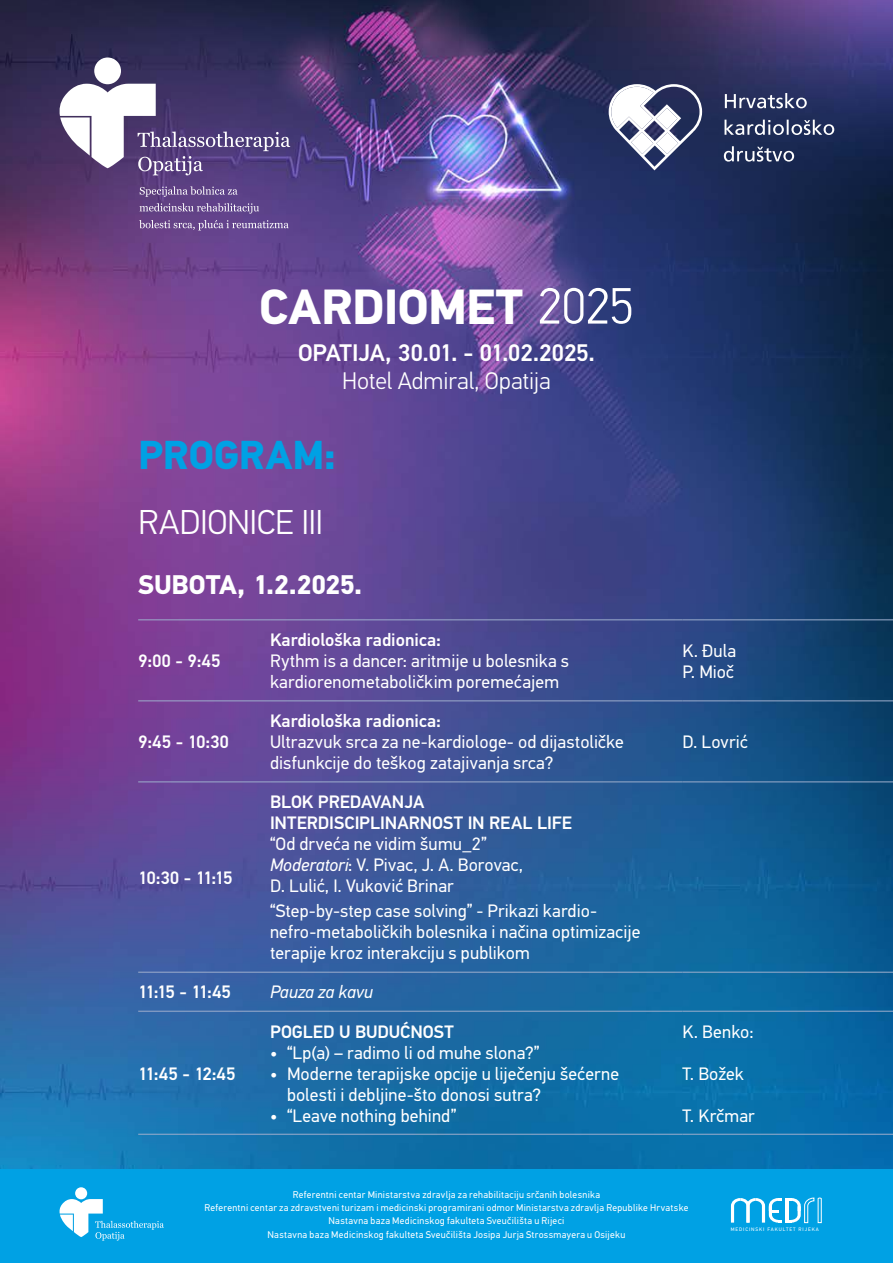
<style>
.page{position:relative;width:893px;height:1263px;background:#fff}
.page>*{position:absolute;margin:0;border:0;box-sizing:border-box;transform-origin:0 0}
.t1{font:700 49.5px "PF Din Text Pro";letter-spacing:-.015em;color:#fff}
.t2{font:700 40.5px "PF Din Text Pro";letter-spacing:-.005em;color:#00a1e4}
.t3{font:300 34.5px "PF Din Text Pro";letter-spacing:-.015em;color:#fff}
.t4{font:700 27px "PF Din Text Pro";letter-spacing:-.01em;color:#fff}
.t5{font:500 24px "PF Din Text Pro";letter-spacing:-.01em;color:#fff}
.t6{font:300 24px "PF Din Text Pro";letter-spacing:-.005em;color:#fff}
.t7{font:18px/21px "PF Din Text Pro";letter-spacing:.005em;color:#fff}
.t8{font:500 18px/21px "PF Din Text Pro";color:#fff}
.t9{font:italic 18px "PF Din Text Pro";letter-spacing:-.01em;color:#fff}
.t10{font:9.75px/13.2px "PF Din Text Pro";letter-spacing:.03em;color:#fff;text-align:center}
.t11{font:5.1px "PF Din Text Pro";letter-spacing:.19em;color:#fff}
.s1{font-weight:300;font-size:51px}
.s2{font-style:italic}
</style>
<div class="page">
<img style="left:0;top:0;width:893px;height:1169px">
<div style="left:94px;top:58px;width:27px;height:26px;background:#fff;border-radius:50%"></div>
<svg style="left:140px;top:186px;width:98px;height:11px"></svg>
<svg style="left:140px;top:203px;width:119px;height:11px"></svg>
<svg style="left:139px;top:220px;width:150px;height:10px"></svg>
<svg style="left:59px;top:84px;width:231px;height:91px"></svg>
<svg style="left:609px;top:84px;width:93px;height:86px"></svg>
<svg style="left:724px;top:146px;width:70px;height:16px"></svg>
<svg style="left:724px;top:120px;width:110px;height:15px"></svg>
<svg style="left:725px;top:93px;width:82px;height:15px"></svg>
<div style="left:0;top:1169px;width:893px;height:94px;background:#00a1e4"></div>
<div style="left:75px;top:1187px;width:12px;height:12px;background:#fff;border-radius:50%"></div>
<svg style="left:60px;top:1199px;width:104px;height:41px"></svg>
<svg style="left:731px;top:1198px;width:50px;height:24px"></svg>
<hr style="left:785px;top:1198px;width:3px;height:24px;background:#fff">
<svg style="left:788px;top:1197px;width:34px;height:26px"></svg>
<hr style="left:138px;top:619px;width:132px;height:1px;background:#9dadcc">
<hr style="left:270px;top:619px;width:412px;height:1px;background:#9dadcc">
<hr style="left:682px;top:619px;width:211px;height:1px;background:#9dadcc">
<hr style="left:138px;top:700px;width:132px;height:1px;background:#9dadcc">
<hr style="left:270px;top:700px;width:412px;height:1px;background:#9dadcc">
<hr style="left:682px;top:700px;width:211px;height:1px;background:#9dadcc">
<hr style="left:138px;top:781px;width:132px;height:1px;background:#9dadcc">
<hr style="left:270px;top:781px;width:412px;height:1px;background:#9dadcc">
<hr style="left:682px;top:781px;width:211px;height:1px;background:#9dadcc">
<hr style="left:138px;top:972px;width:132px;height:1px;background:#9dadcc">
<hr style="left:270px;top:972px;width:412px;height:1px;background:#9dadcc">
<hr style="left:682px;top:972px;width:211px;height:1px;background:#9dadcc">
<hr style="left:138px;top:1011px;width:132px;height:1px;background:#9dadcc">
<hr style="left:270px;top:1011px;width:412px;height:1px;background:#9dadcc">
<hr style="left:682px;top:1011px;width:211px;height:1px;background:#9dadcc">
<hr style="left:138px;top:1134px;width:132px;height:1px;background:#9dadcc">
<hr style="left:270px;top:1134px;width:412px;height:1px;background:#9dadcc">
<hr style="left:682px;top:1134px;width:211px;height:1px;background:#9dadcc">
<h1 class="t1" style="left:259px;top:276px;width:376px">CARDIOMET <span class="s1">2025</span></h1>
<h3 class="t5" style="left:298px;top:338px;width:298px">OPATIJA, 30.01. - 01.02.2025.</h3>
<h3 class="t6" style="left:342px;top:367px;width:210px">Hotel Admiral, Opatija</h3>
<h2 class="t2" style="left:138px;top:430px;width:199px">PROGRAM:</h2>
<h3 class="t3" style="left:138px;top:502px;width:187px">RADIONICE III</h3>
<h3 class="t4" style="left:138px;top:569px;width:226px">SUBOTA, 1.2.2025.</h3>
<p class="t8" style="left:138px;top:651px;width:84px">9:00 - 9:45</p>
<p class="t8" style="left:138px;top:732px;width:92px">9:45 - 10:30</p>
<p class="t8" style="left:138px;top:867px;width:96px">10:30 - 11:15</p>
<p class="t8" style="left:270px;top:630px;width:173px">Kardiološka radionica:</p>
<p class="t7" style="left:270px;top:651px;width:301px">Rythm is a dancer: aritmije u bolesnika s kardiorenometaboličkim poremećajem</p>
<p class="t7" style="left:682px;top:640px;width:55px">K. Đula<br>P. Mioč</p>
<p class="t8" style="left:270px;top:711px;width:173px">Kardiološka radionica:</p>
<p class="t7" style="left:270px;top:732px;width:355px">Ultrazvuk srca za ne-kardiologe- od dijastoličke disfunkcije do teškog zatajivanja srca?</p>
<p class="t7" style="left:682px;top:732px;width:67px">D. Lovrić</p>
<p class="t8" style="left:270px;top:792px;width:303px">BLOK PREDAVANJA<br>INTERDISCIPLINARNOST IN REAL LIFE</p>
<p class="t7" style="left:270px;top:834px;width:255px">“Od drveća ne vidim šumu_2”<br><span class="s2">Moderatori</span>: V. Pivac, J. A. Borovac,<br>D. Lulić, I. Vuković Brinar</p>
<p class="t7" style="left:270px;top:901px;width:372px">“Step-by-step case solving” - Prikazi kardio&shy;nefro-metaboličkih bolesnika i načina optimizacije terapije kroz interakciju s publikom</p>
<p class="t8" style="left:138px;top:982px;width:94px">11:15 - 11:45</p>
<p class="t9" style="left:270px;top:981px;width:105px">Pauza za kavu</p>
<p class="t8" style="left:138px;top:1063px;width:99px">11:45 - 12:45</p>
<p class="t8" style="left:270px;top:1021px;width:185px">POGLED U BUDUĆNOST</p>
<p class="t7" style="left:270px;top:1042px;width:271px">• “Lp(a) – radimo li od muhe slona?”</p>
<p class="t7" style="left:287px;top:1063px;width:334px;text-indent:-17px">• Moderne terapijske opcije u liječenju šećerne bolesti i debljine-što donosi sutra?</p>
<p class="t7" style="left:270px;top:1105px;width:188px">• “Leave nothing behind”</p>
<p class="t7" style="left:682px;top:1021px;width:73px">K. Benko:</p>
<p class="t7" style="left:682px;top:1063px;width:63px">T. Božek</p>
<p class="t7" style="left:682px;top:1105px;width:74px">T. Krčmar</p>
<p class="t10" style="left:204px;top:1188px;width:485px">Referentni centar Ministarstva zdravlja za rehabilitaciju srčanih bolesnika<br>Referentni centar za zdravstveni turizam i medicinski programirani odmor Ministarstva zdravlja Republike Hrvatske Nastavna baza Medicinskog fakulteta Sveučilišta u Rijeci<br>Nastavna baza Medicinskog fakulteta Sveučilišta Josipa Jurja Strossmayera u Osijeku</p>
<p class="t11" style="left:731px;top:1226px;width:90px">MEDICINSKI FAKULTET RIJEKA</p>
</div>
